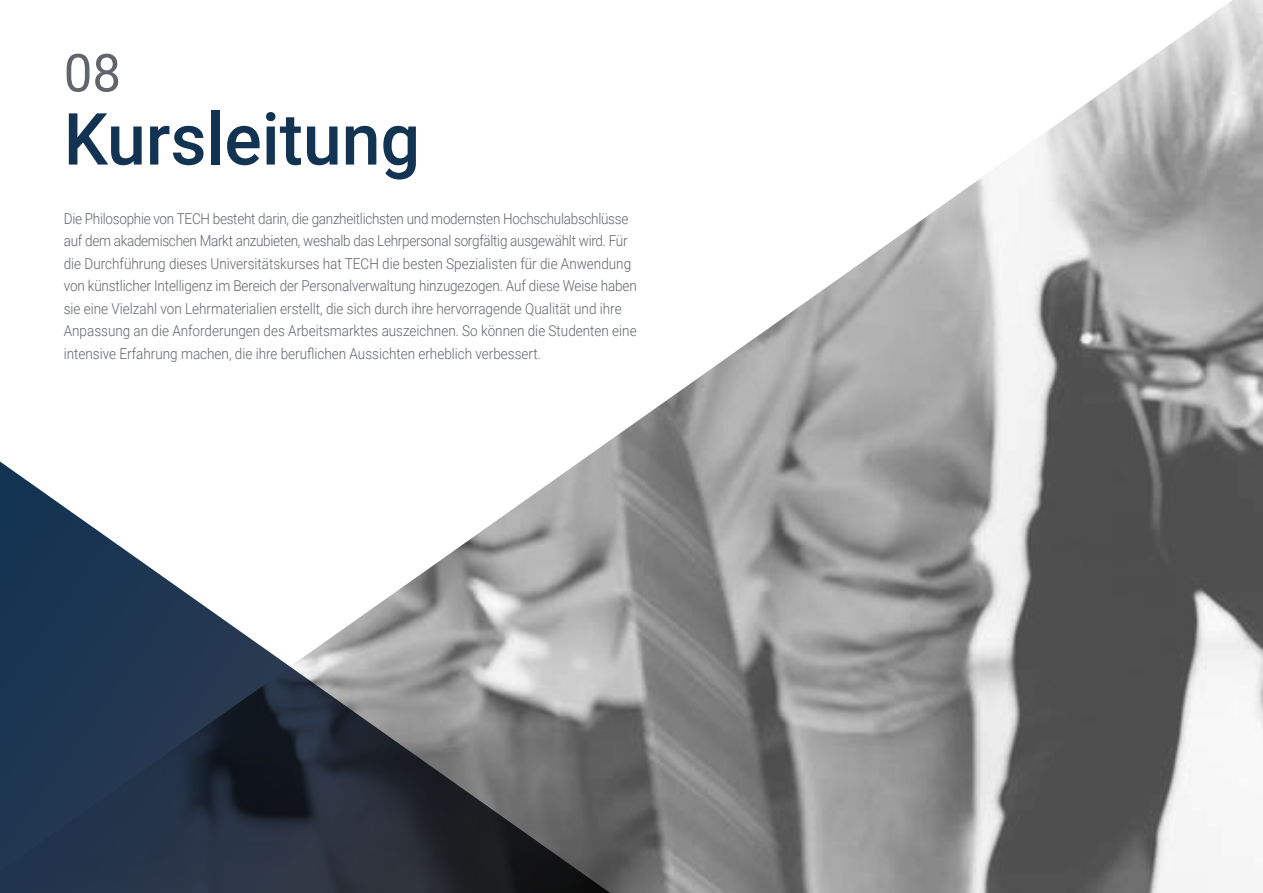
<style>
.page{position:relative;width:1263px;height:893px;background:#fff}
.page>*{position:absolute;margin:0;border:0;box-sizing:border-box;transform-origin:0 0}
.t1{font:500 72px "Roboto";color:#123352}
.t2{font:52.5px "Roboto";color:#61646a}
.t3{font:300 15px/22.5px "Roboto";color:#61646a;scale:.9 1}
</style>
<div class="page">
<img style="left:602px;top:0;width:661px;height:893px">
<svg style="left:0;top:446px;width:640px;height:447px"></svg>
<h2 class="t2" style="left:64px;top:36px;width:59px">08</h2>
<h1 class="t1" style="left:64px;top:89px;width:358px">Kursleitung</h1>
<p class="t3" style="left:64px;top:207px;width:638px">Die Philosophie von TECH besteht darin, die ganzheitlichsten und modernsten Hochschulabschlüsse auf dem akademischen Markt anzubieten, weshalb das Lehrpersonal sorgfältig ausgewählt wird. Für die Durchführung dieses Universitätskurses hat TECH die besten Spezialisten für die Anwendung von künstlicher Intelligenz im Bereich der Personalverwaltung hinzugezogen. Auf diese Weise haben sie eine Vielzahl von Lehrmaterialien erstellt, die sich durch ihre hervorragende Qualität und ihre Anpassung an die Anforderungen des Arbeitsmarktes auszeichnen. So können die Studenten eine intensive Erfahrung machen, die ihre beruflichen Aussichten erheblich verbessert.</p>
</div>
